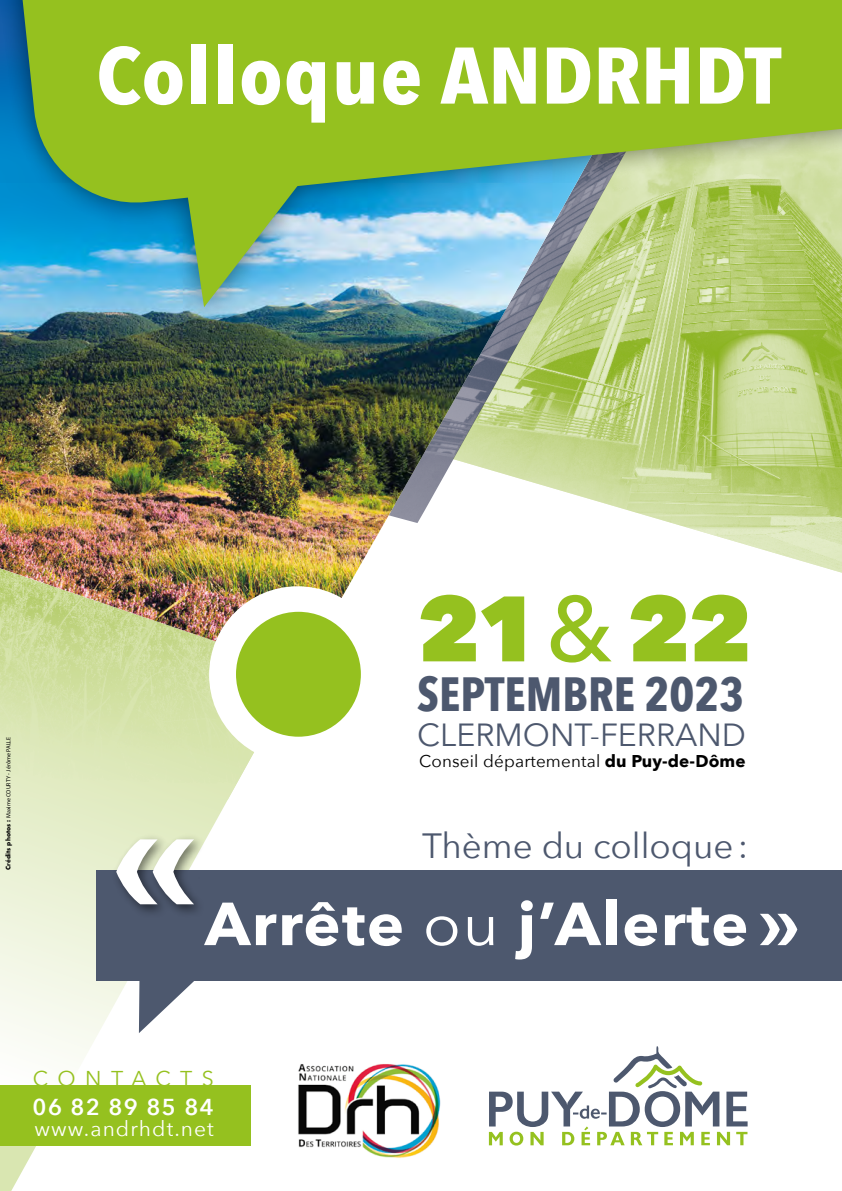
<style>
.page{position:relative;width:842px;height:1191px;background:#fff}
.page>*{position:absolute;margin:0;border:0;box-sizing:border-box;transform-origin:0 0}
.t1{font:800 91.6px "Avenir Next";color:#95c11f}
.t2{font:700 79.2px "Avenir Next Condensed";letter-spacing:.005em;color:#fff;scale:1.11 1}
.t3{font:700 60px "Avenir Next";letter-spacing:.025em;color:#fff;scale:1.04 1}
.t4{font:54.1px "Myriad Pro";letter-spacing:.02em;color:#fff}
.t5{font:700 47.9px "Avenir Next Condensed";color:#4d586e}
.t6{font:35px "Avenir Next";color:#4d586e}
.t7{font:31.9px "Avenir Next";color:#4d586e}
.t8{font:600 23px "Avenir Next";letter-spacing:.06em;color:#fff}
.t9{font:21.4px "Avenir Next";letter-spacing:.435em;color:#95c11f}
.t10{font:21px "Avenir Next";letter-spacing:.05em;color:#fff}
.t11{font:17px "Avenir Next";letter-spacing:.01em;color:#000}
.t12{font:6px "Myriad Pro";color:#000}
.s1{font-family:"Futura";font-weight:700}
.s2{font-weight:500}
.s3{font-weight:700}
.s4{font-weight:400}
.s5{font-size:37.5px}
</style>
<div class="page">
<img style="left:601px;top:328px;width:241px;height:245px">
<svg style="left:0;top:1136px;width:251px;height:55px"></svg>
<svg style="left:0;top:670px;width:254px;height:466px"></svg>
<img style="left:0;top:328px;width:601px;height:342px">
<div style="left:0;top:0;width:842px;height:328px;background:#000;opacity:.5"></div>
<svg style="left:15px;top:0;width:827px;height:208px;background:#8dbc3b"></svg>
<svg style="left:186px;top:171px;width:123px;height:136px;background:#85bb79"></svg>
<div style="left:209px;top:586px;width:177px;height:177px;background:#fff;border-radius:50%"></div>
<div style="left:236px;top:612px;width:125px;height:124px;background:#95c11f;border-radius:50%"></div>
<div style="left:0;top:1085px;width:250px;height:60px;background:#95c11f"></div>
<img style="left:298px;top:1064px;width:143px;height:94px">
<svg style="left:489px;top:1046px;width:259px;height:99px"></svg>
<svg style="left:139px;top:981px;width:82px;height:52px"></svg>
<div style="left:96px;top:870px;width:746px;height:111px;background:#4d586e"></div>
<div style="left:111px;top:833px;width:95px;height:85px;background:#000;opacity:.5"></div>
<svg style="left:116px;top:839px;width:78px;height:65px"></svg>
<svg style="left:760px;top:913px;width:37px;height:32px"></svg>
<h2 class="t2" style="left:96px;top:27px;width:619px">Colloque ANDRHDT</h2>
<p class="t12" style="left:5px;top:869px;width:134px;rotate:-90deg"><span class="s1">Crédits photos :</span> Maxime COURTY - Jérôme PALLE</p>
<h1 class="t1" style="left:417px;top:572px;width:337px">21<span class="s2">&amp;</span> 22</h1>
<h3 class="t5" style="left:417px;top:665px;width:328px">SEPTEMBRE 2023</h3>
<h3 class="t7" style="left:417px;top:707px;width:330px">CLERMONT-FERRAND</h3>
<h3 class="t11" style="left:419px;top:746px;width:328px">Conseil départemental <span class="s3">du Puy-de-Dôme</span></h3>
<h3 class="t6" style="left:422px;top:816px;width:328px">Thème du colloque:</h3>
<h3 class="t3" style="left:205px;top:872px;width:524px">Arrête <span class="s4">ou</span> j’Alerte</h3>
<h3 class="t4" style="left:467px;top:889px;width:210px"><span class="s5">d’</span>Activité</h3>
<h3 class="t9" style="left:33px;top:1060px;width:182px">CONTACTS</h3>
<h3 class="t8" style="left:33px;top:1087px;width:183px">06 82 89 85 84</h3>
<h3 class="t10" style="left:35px;top:1111px;width:181px">www.andrhdt.net</h3>
</div>
